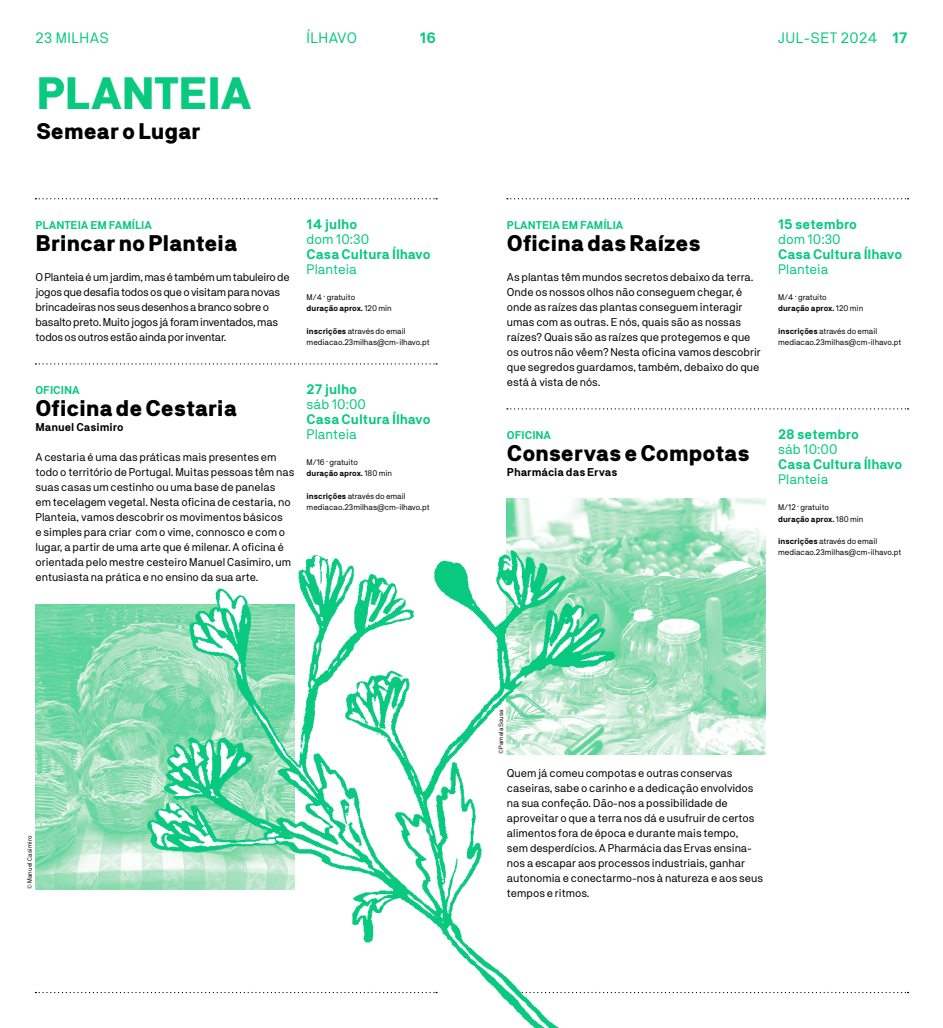
<style>
.page{position:relative;width:943px;height:1028px;background:#fff}
.page>*{position:absolute;margin:0;border:0;box-sizing:border-box;transform-origin:0 0}
.t1{font:900 45px "NB Akademie Std";letter-spacing:-.015em;color:#09c980}
.t2{font:900 22.5px "NB Akademie Std";letter-spacing:-.01em;color:#000}
.t3{font:15px "NB Akademie Std";letter-spacing:.03em;color:#09c980}
.t4{font:700 15px "NB Akademie Std";color:#09c980}
.t5{font:700 13.75px "NB Akademie Std";color:#09c980}
.t6{font:13.75px "NB Akademie Std";color:#09c980}
.t7{font:11.25px/15px "NB Akademie Std";color:#000}
.t8{font:11.25px/15px "NB Akademie Std";letter-spacing:-.02em;color:#000}
.t9{font:700 11.25px "NB Akademie Std";color:#09c980}
.t10{font:700 11.25px "NB Akademie Std";color:#000}
.t11{font:8.12px/11.2px "NB Akademie Std";color:#000}
.t12{font:6.25px "NB Akademie Std";letter-spacing:.025em;color:#000}
.t13{font:6.25px "NB Akademie Std";color:#000}
.s1{font-weight:700}
</style>
<div class="page">
<svg style="left:35px;top:992px;width:79px;height:1px"></svg>
<img style="left:35px;top:604px;width:80px;height:285px">
<img style="left:690px;top:499px;width:75px;height:255px">
<svg style="left:692px;top:992px;width:216px;height:2px"></svg>
<img style="left:115px;top:363px;width:575px;height:665px">
<svg style="left:35px;top:198px;width:402px;height:1px"></svg>
<svg style="left:35px;top:363px;width:402px;height:1px"></svg>
<svg style="left:507px;top:198px;width:401px;height:1px"></svg>
<svg style="left:507px;top:408px;width:401px;height:1px"></svg>
<h3 class="t3" style="left:35px;top:29px;width:75px">23 MILHAS</h3>
<h3 class="t3" style="left:306px;top:29px;width:52px">ÍLHAVO</h3>
<h3 class="t4" style="left:420px;top:29px;width:18px">16</h3>
<h3 class="t3" style="left:778px;top:29px;width:131px">JUL-SET 2024 <span class="s1">17</span></h3>
<h1 class="t1" style="left:36px;top:68px;width:217px">PLANTEIA</h1>
<h2 class="t2" style="left:36px;top:118px;width:166px">Semear o Lugar</h2>
<p class="t9" style="left:35px;top:218px;width:118px">PLANTEIA EM FAMÍLIA</p>
<h2 class="t2" style="left:35px;top:231px;width:203px">Brincar no Planteia</h2>
<p class="t8" style="left:35px;top:270px;width:256px">O Planteia é um jardim, mas é também um tabuleiro de jogos que desafia todos os que o visitam para novas brincadeiras nos seus desenhos a branco sobre o basalto preto. Muito jogos já foram inventados, mas todos os outros estão ainda por inventar.</p>
<p class="t9" style="left:35px;top:383px;width:46px">OFICINA</p>
<h2 class="t2" style="left:35px;top:396px;width:203px">Oficina de Cestaria</h2>
<p class="t10" style="left:35px;top:421px;width:89px">Manuel Casimiro</p>
<p class="t7" style="left:35px;top:450px;width:260px">A cestaria é uma das práticas mais presentes em todo o território de Portugal. Muitas pessoas têm nas suas casas um cestinho ou uma base de panelas<br>em tecelagem vegetal. Nesta oficina de cestaria, no Planteia, vamos descobrir os movimentos básicos<br>e simples para criar com o vime, connosco e com o lugar, a partir de uma arte que é milenar. A oficina é orientada pelo mestre cesteiro Manuel Casimiro, um entusiasta na prática e no ensino da sua arte.</p>
<p class="t5" style="left:306px;top:216px;width:52px">14 julho</p>
<p class="t6" style="left:306px;top:231px;width:64px">dom 10:30</p>
<p class="t5" style="left:306px;top:246px;width:125px">Casa Cultura Ílhavo</p>
<p class="t6" style="left:306px;top:261px;width:52px">Planteia</p>
<p class="t11" style="left:306px;top:291px;width:87px">M/4 · gratuito<br><span class="s1">duração aprox.</span> 120 min</p>
<p class="t11" style="left:306px;top:325px;width:125px"><span class="s1">inscrições</span> através do email mediacao.23milhas@cm-ilhavo.pt</p>
<p class="t5" style="left:306px;top:381px;width:52px">27 julho</p>
<p class="t6" style="left:306px;top:396px;width:61px">sáb 10:00</p>
<p class="t5" style="left:306px;top:411px;width:125px">Casa Cultura Ílhavo</p>
<p class="t6" style="left:306px;top:426px;width:52px">Planteia</p>
<p class="t11" style="left:306px;top:456px;width:87px">M/16 · gratuito<br><span class="s1">duração aprox.</span> 180 min</p>
<p class="t11" style="left:306px;top:490px;width:125px"><span class="s1">inscrições</span> através do email mediacao.23milhas@cm-ilhavo.pt</p>
<p class="t12" style="left:26px;top:889px;width:55px;rotate:-90deg">© Manuel Casimiro</p>
<p class="t9" style="left:507px;top:218px;width:118px">PLANTEIA EM FAMÍLIA</p>
<h2 class="t2" style="left:507px;top:231px;width:195px">Oficina das Raízes</h2>
<p class="t7" style="left:507px;top:270px;width:255px">As plantas têm mundos secretos debaixo da terra.<br>Onde os nossos olhos não conseguem chegar, é onde as raízes das plantas conseguem interagir umas com as outras. E nós, quais são as nossas raízes? Quais são as raízes que protegemos e que os outros não vêem? Nesta oficina vamos descobrir que segredos guardamos, também, debaixo do que está à vista de nós.</p>
<p class="t9" style="left:507px;top:428px;width:46px">OFICINA</p>
<h2 class="t2" style="left:507px;top:441px;width:244px">Conservas e Compotas</h2>
<p class="t10" style="left:507px;top:466px;width:112px">Pharmácia das Ervas</p>
<p class="t5" style="left:778px;top:216px;width:80px">15 setembro</p>
<p class="t6" style="left:778px;top:231px;width:64px">dom 10:30</p>
<p class="t5" style="left:778px;top:246px;width:125px">Casa Cultura Ílhavo</p>
<p class="t6" style="left:778px;top:261px;width:52px">Planteia</p>
<p class="t11" style="left:778px;top:291px;width:87px">M/4 · gratuito<br><span class="s1">duração aprox.</span> 120 min</p>
<p class="t11" style="left:778px;top:325px;width:125px"><span class="s1">inscrições</span> através do email mediacao.23milhas@cm-ilhavo.pt</p>
<p class="t5" style="left:778px;top:426px;width:82px">28 setembro</p>
<p class="t6" style="left:778px;top:441px;width:61px">sáb 10:00</p>
<p class="t5" style="left:778px;top:456px;width:125px">Casa Cultura Ílhavo</p>
<p class="t6" style="left:778px;top:471px;width:52px">Planteia</p>
<p class="t11" style="left:778px;top:501px;width:87px">M/12 · gratuito<br><span class="s1">duração aprox.</span> 180 min</p>
<p class="t11" style="left:778px;top:535px;width:125px"><span class="s1">inscrições</span> através do email mediacao.23milhas@cm-ilhavo.pt</p>
<p class="t13" style="left:497px;top:754px;width:46px;rotate:-90deg">© Pamela Sousa</p>
<p class="t7" style="left:507px;top:765px;width:257px">Quem já comeu compotas e outras conservas caseiras, sabe o carinho e a dedicação envolvidos na sua confeção. Dão-nos a possibilidade de aproveitar o que a terra nos dá e usufruir de certos alimentos fora de época e durante mais tempo,<br>sem desperdícios. A Pharmácia das Ervas ensina&shy;nos a escapar aos processos industriais, ganhar autonomia e conectarmo-nos à natureza e aos seus tempos e ritmos.</p>
</div>
